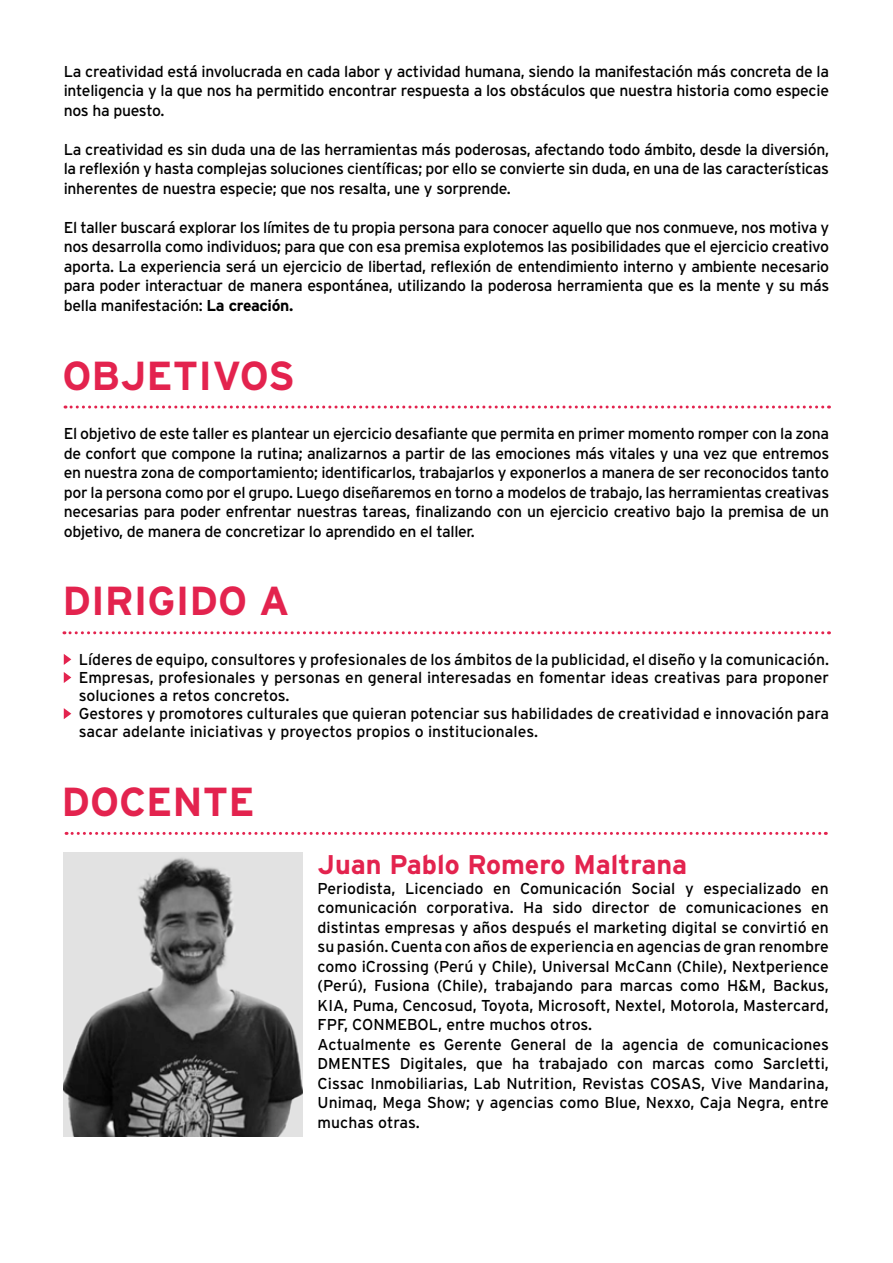
<style>
.page{position:relative;width:893px;height:1263px;background:#fff}
.page>*{position:absolute;margin:0;border:0;box-sizing:border-box;transform-origin:0 0}
.t1{font:700 40.5px "Interstate";color:#e3234e}
.t2{font:700 27px "Interstate";color:#e3234e}
.t3{font:15.75px/19.5px "Interstate";color:#000;text-align:justify}
.s1{font-weight:700}
</style>
<div class="page">
<svg style="left:64px;top:631px;width:765px;height:3px"></svg>
<svg style="left:65px;top:405px;width:764px;height:3px"></svg>
<svg style="left:66px;top:832px;width:760px;height:3px"></svg>
<svg style="left:64px;top:654px;width:7px;height:11px"></svg>
<svg style="left:64px;top:708px;width:7px;height:11px"></svg>
<svg style="left:64px;top:672px;width:7px;height:11px"></svg>
<img style="left:64px;top:852px;width:238px;height:284px">
<p class="t3" style="left:64px;top:61px;width:767px">La creatividad está involucrada en cada labor y actividad humana, siendo la manifestación más concreta de la inteligencia y la que nos ha permitido encontrar respuesta a los obstáculos que nuestra historia como especie nos ha puesto.</p>
<p class="t3" style="left:64px;top:139px;width:767px">La creatividad es sin duda una de las herramientas más poderosas, afectando todo ámbito, desde la diversión, la reflexión y hasta complejas soluciones científicas; por ello se convierte sin duda, en una de las características inherentes de nuestra especie; que nos resalta, une y sorprende.</p>
<p class="t3" style="left:64px;top:217px;width:767px">El taller buscará explorar los límites de tu propia persona para conocer aquello que nos conmueve, nos motiva y nos desarrolla como individuos; para que con esa premisa explotemos las posibilidades que el ejercicio creativo aporta. La experiencia será un ejercicio de libertad, reflexión de entendimiento interno y ambiente necesario para poder interactuar de manera espontánea, utilizando la poderosa herramienta que es la mente y su más bella manifestación: <span class="s1">La creación.</span></p>
<h1 class="t1" style="left:62px;top:353px;width:234px">OBJETIVOS</h1>
<p class="t3" style="left:64px;top:424px;width:767px">El objetivo de este taller es plantear un ejercicio desafiante que permita en primer momento romper con la zona de confort que compone la rutina; analizarnos a partir de las emociones más vitales y una vez que entremos en nuestra zona de comportamiento; identificarlos, trabajarlos y exponerlos a manera de ser reconocidos tanto por la persona como por el grupo. Luego diseñaremos en torno a modelos de trabajo, las herramientas creativas necesarias para poder enfrentar nuestras tareas, finalizando con un ejercicio creativo bajo la premisa de un objetivo, de manera de concretizar lo aprendido en el taller.</p>
<h1 class="t1" style="left:62px;top:579px;width:229px">DIRIGIDO A</h1>
<p class="t3" style="left:79px;top:651px;width:752px;line-height:18px;text-align:left">Líderes de equipo, consultores y profesionales de los ámbitos de la publicidad, el diseño y la comunicación.<br>Empresas, profesionales y personas en general interesadas en fomentar ideas creativas para proponer soluciones a retos concretos.<br>Gestores y promotores culturales que quieran potenciar sus habilidades de creatividad e innovación para sacar adelante iniciativas y proyectos propios o institucionales.</p>
<h1 class="t1" style="left:61px;top:780px;width:195px">DOCENTE</h1>
<h2 class="t2" style="left:318px;top:850px;width:371px">Juan Pablo Romero Maltrana</h2>
<p class="t3" style="left:318px;top:878px;width:513px;text-align:left">Periodista, Licenciado en Comunicación Social y especializado en comunicación corporativa. Ha sido director de comunicaciones en distintas empresas y años después el marketing digital se convirtió en su pasión. Cuenta con años de experiencia en agencias de gran renombre como iCrossing (Perú y Chile), Universal McCann (Chile), Nextperience (Perú), Fusiona (Chile), trabajando para marcas como H&amp;M, Backus, KIA, Puma, Cencosud, Toyota, Microsoft, Nextel, Motorola, Mastercard, FPF, CONMEBOL, entre muchos otros.<br>Actualmente es Gerente General de la agencia de comunicaciones DMENTES Digitales, que ha trabajado con marcas como Sarcletti, Cissac Inmobiliarias, Lab Nutrition, Revistas COSAS, Vive Mandarina, Unimaq, Mega Show; y agencias como Blue, Nexxo, Caja Negra, entre muchas otras.</p>
</div>
